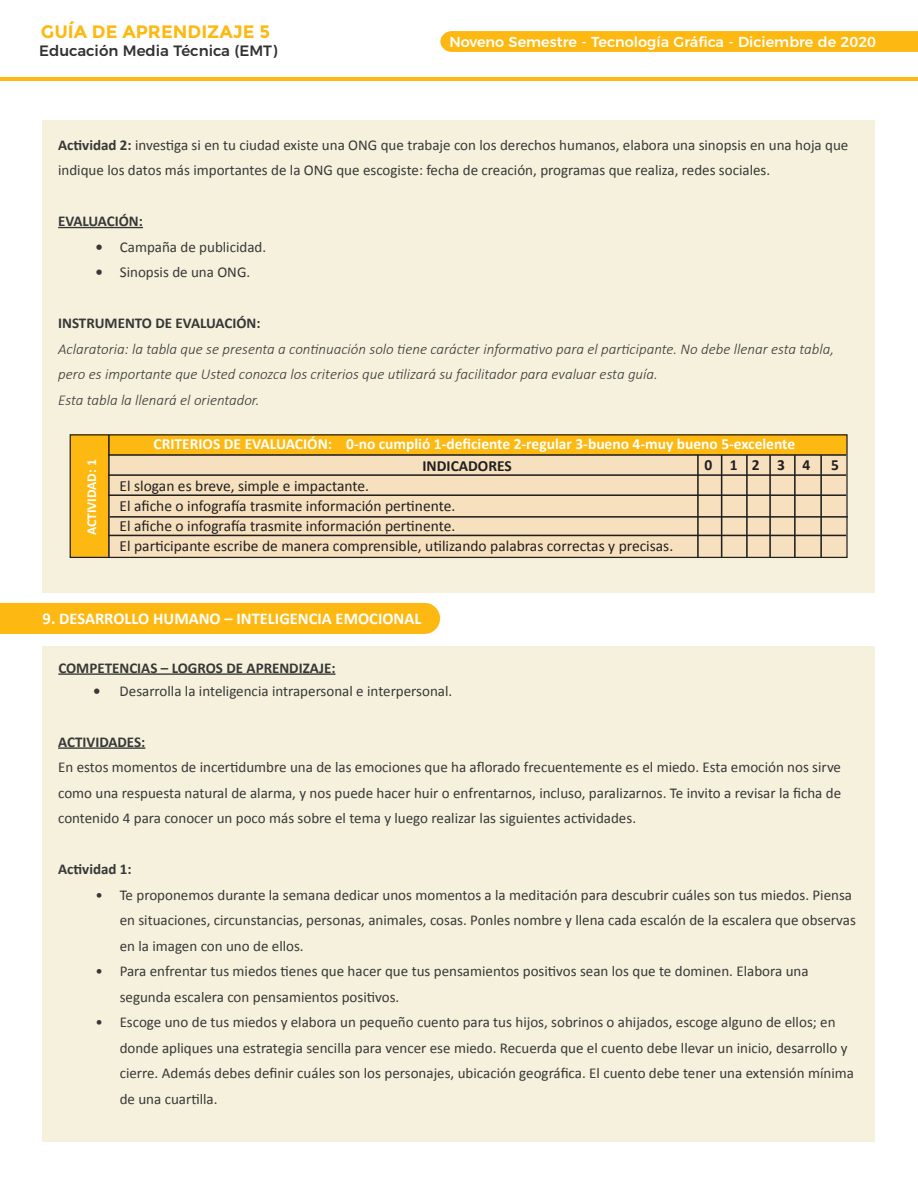
<style>
.page{position:relative;width:918px;height:1188px;background:#fff}
.page>*{position:absolute;margin:0;border:0;box-sizing:border-box;transform-origin:0 0}
.t1{font:700 18px "Montserrat";color:#fdb812}
.t2{font:700 16.5px "Calibri";color:#fff}
.t3{font:15.45px/20.1px "Calibri";color:#221f1f}
.t4{font:700 15.45px "Calibri";color:#fff}
.t5{font:700 15.45px "Calibri";color:#221f1f}
.t6{font:15px/25.5px "Calibri";color:#373837}
.t7{font:italic 300 15px/25.5px "Calibri";color:#373837}
.t8{font:700 15px/22.8px "Calibri";color:#373837}
.t9{font:500 15px "Montserrat";color:#333232}
.t10{font:500 14.4px "Montserrat";color:#fff}
.t11{font:700 13.65px "Calibri";color:#fff}
.s1{font-weight:700}
</style>
<div class="page">
<div style="left:43px;top:120px;width:832px;height:473px;background:#f6f1dd"></div>
<div style="left:43px;top:646px;width:832px;height:496px;background:#f6f1dd"></div>
<svg style="left:440px;top:31px;width:478px;height:21px;background:#fdb814"></svg>
<hr style="left:0;top:78px;width:918px;height:3px;background:#fdb812">
<hr style="left:58px;top:673px;width:278px;height:2px;background:#373837">
<hr style="left:58px;top:747px;width:87px;height:2px;background:#373837">
<hr style="left:58px;top:227px;width:85px;height:1px;background:#373837">
<div style="left:70px;top:434px;width:38px;height:123px;background:#fdb812"></div>
<div style="left:108px;top:449px;width:739px;height:108px;background:#f6e0be"></div>
<div style="left:108px;top:435px;width:738px;height:20px;background:#fdb812"></div>
<hr style="left:108px;top:435px;width:2px;height:122px;background:#221f1f">
<hr style="left:108px;top:454px;width:738px;height:2px;background:#221f1f">
<hr style="left:108px;top:474px;width:738px;height:2px;background:#221f1f">
<hr style="left:108px;top:494px;width:738px;height:2px;background:#221f1f">
<hr style="left:110px;top:516px;width:738px;height:2px;background:#221f1f">
<hr style="left:108px;top:535px;width:738px;height:1px;background:#221f1f">
<div style="left:70px;top:434px;width:778px;height:124px;border:1px solid #221f1f"></div>
<hr style="left:697px;top:455px;width:2px;height:102px;background:#221f1f">
<hr style="left:721px;top:455px;width:1px;height:102px;background:#221f1f">
<hr style="left:746px;top:455px;width:2px;height:102px;background:#221f1f">
<hr style="left:769px;top:455px;width:2px;height:102px;background:#221f1f">
<hr style="left:794px;top:455px;width:2px;height:102px;background:#221f1f">
<hr style="left:820px;top:455px;width:2px;height:102px;background:#221f1f">
<div style="left:0;top:603px;width:440px;height:31px;background:#fdb812"></div>
<p class="t1" style="left:41px;top:21px;width:231px">GUÍA DE APRENDIZAJE 5</p>
<p class="t9" style="left:39px;top:44px;width:240px">Educación Media Técnica (EMT)</p>
<p class="t10" style="left:449px;top:36px;width:428px">Noveno Semestre - Tecnología Gráfica - Diciembre de 2020</p>
<p class="t6" style="left:58px;top:132px;width:792px"><span class="s1">Actividad 2:</span> investiga si en tu ciudad existe una ONG que trabaje con los derechos humanos, elabora una sinopsis en una hoja que indique los datos más importantes de la ONG que escogiste: fecha de creación, programas que realiza, redes sociales.</p>
<p class="t6" style="left:95px;top:209px;width:172px;text-indent:-37px"><span class="s1">EVALUACIÓN:<br>ï</span> Campaña de publicidad. <span class="s1">ï</span> Sinopsis de una ONG.</p>
<p class="t8" style="left:58px;top:312px;width:204px">INSTRUMENTO DE EVALUACIÓN:</p>
<p class="t7" style="left:58px;top:336px;width:777px">Aclaratoria: la tabla que se presenta a continuación solo tiene carácter informativo para el participante. No debe llenar esta tabla, pero es importante que Usted conozca los criterios que utilizará su facilitador para evaluar esta guía.<br>Esta tabla la llenará el orientador.</p>
<p class="t11" style="left:85px;top:535px;width:78px;rotate:-90deg">ACTIVIDAD: 1</p>
<p class="t4" style="left:154px;top:434px;width:643px">CRITERIOS DE EVALUACIÓN: 0-no cumplió 1-deficiente 2-regular 3-bueno 4-muy bueno 5-excelente</p>
<p class="t5" style="left:422px;top:458px;width:91px">INDICADORES</p>
<p class="t3" style="left:120px;top:476px;width:555px">El slogan es breve, simple e impactante.<br>El afiche o infografía trasmite información pertinente.<br>El afiche o infografía trasmite información pertinente.<br>El participante escribe de manera comprensible, utilizando palabras correctas y precisas.</p>
<p class="t5" style="left:705px;top:457px;width:107px">0 1 2 3 4</p>
<p class="t5" style="left:831px;top:457px;width:9px">5</p>
<p class="t2" style="left:43px;top:610px;width:380px">9. DESARROLLO HUMANO – INTELIGENCIA EMOCIONAL</p>
<p class="t8" style="left:93px;top:657px;width:244px;text-indent:-35px">COMPETENCIAS – LOGROS DE APRENDIZAJE: ï</p>
<p class="t6" style="left:120px;top:678px;width:334px">Desarrolla la inteligencia intrapersonal e interpersonal.</p>
<p class="t8" style="left:58px;top:731px;width:89px">ACTIVIDADES:</p>
<p class="t6" style="left:58px;top:755px;width:785px;text-align:justify">En estos momentos de incertidumbre una de las emociones que ha aflorado frecuentemente es el miedo. Esta emoción nos sirve como una respuesta natural de alarma, y nos puede hacer huir o enfrentarnos, incluso, paralizarnos. Te invito a revisar la ficha de contenido 4 para conocer un poco más sobre el tema y luego realizar las siguientes actividades.</p>
<p class="t8" style="left:58px;top:858px;width:75px">Actividad 1:</p>
<p class="t6" style="left:95px;top:882px;width:9px">ï</p>
<p class="t6" style="left:120px;top:882px;width:738px">Te proponemos durante la semana dedicar unos momentos a la meditación para descubrir cuáles son tus miedos. Piensa en situaciones, circunstancias, personas, animales, cosas. Ponles nombre y llena cada escalón de la escalera que observas en la imagen con uno de ellos.<br>Para enfrentar tus miedos tienes que hacer que tus pensamientos positivos sean los que te dominen. Elabora una segunda escalera con pensamientos positivos.<br>Escoge uno de tus miedos y elabora un pequeño cuento para tus hijos, sobrinos o ahijados, escoge alguno de ellos; en donde apliques una estrategia sencilla para vencer ese miedo. Recuerda que el cuento debe llevar un inicio, desarrollo y cierre. Además debes definir cuáles son los personajes, ubicación geográfica. El cuento debe tener una extensión mínima de una cuartilla.</p>
<p class="t6" style="left:95px;top:958px;width:9px">ï</p>
<p class="t6" style="left:95px;top:1009px;width:9px">ï</p>
</div>
